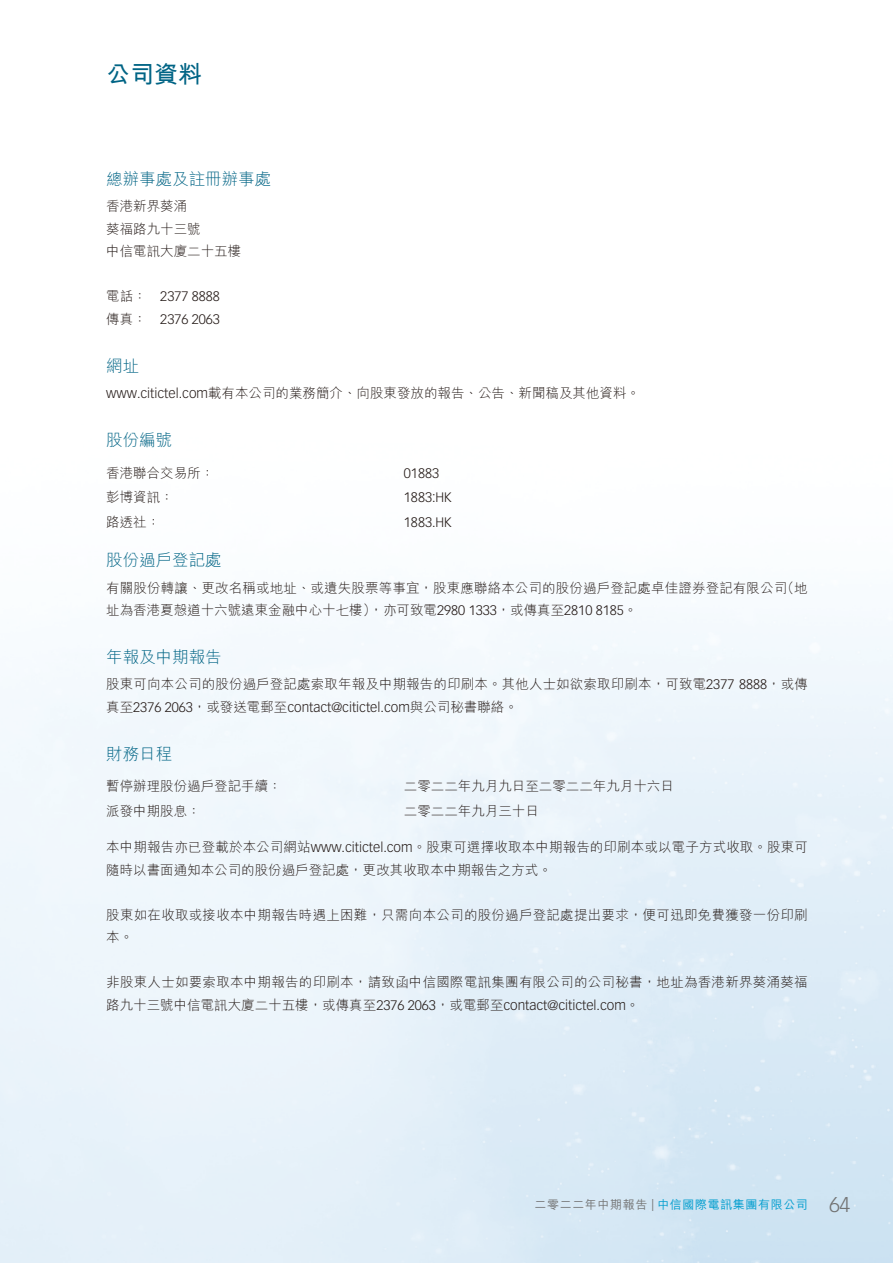
<style>
.page{position:relative;width:893px;height:1263px;background:#fff}
.page>*{position:absolute;margin:0;border:0;box-sizing:border-box;transform-origin:0 0}
.t1{font:700 24px "M Hei HK";color:#006485}
.t2{font:300 21px "Vectora LT Std";color:#727272}
.t3{font:300 16.5px "M Hei HK";color:#006485}
.t4{font:300 13.5px/22.5px "M Hei HK";letter-spacing:.01em;color:#231916}
.t5{font:300 13.5px "Vectora LT Std";color:#231916}
.t6{font:500 12px "M Hei HK";letter-spacing:.05em;color:#009dce}
.s1{font-family:"Vectora LT Std"}
.s2{font-family:"Microsoft Jheng Hei UI Light";font-weight:400}
.s3{font-family:"M Hei HK"}
.s4{color:#727272}
.s5{font-family:"Vectora LT Std";font-weight:400;color:#727272}
</style>
<div class="page">
<h1 class="t1" style="left:106px;top:57px;width:97px">公司資料</h1>
<p class="t3" style="left:106px;top:170px;width:166px">總辦事處及註冊辦事處</p>
<p class="t4" style="left:106px;top:195px;width:136px">香港新界葵涌<br>葵福路九十三號<br>中信電訊大廈二十五樓</p>
<p class="t5" style="left:160px;top:289px;width:61px">2377 8888</p>
<p class="t4" style="left:106px;top:285px;width:42px">電話：</p>
<p class="t4" style="left:106px;top:308px;width:42px">傳真：</p>
<p class="t3" style="left:106px;top:357px;width:34px">網址</p>
<p class="t4" style="left:106px;top:382px;width:535px"><span class="s1">www.citictel.com</span>載有本公司的業務簡介、向股東發放的報告、公告、新聞稿及其他資料。</p>
<p class="t3" style="left:106px;top:431px;width:67px">股份編號</p>
<p class="t5" style="left:404px;top:465px;width:37px">01883</p>
<p class="t5" style="left:160px;top:311px;width:61px">2376 2063</p>
<p class="t4" style="left:106px;top:461px;width:109px">香港聯合交易所：</p>
<p class="t4" style="left:106px;top:486px;width:69px">彭博資訊：</p>
<p class="t4" style="left:106px;top:511px;width:55px">路透社：</p>
<p class="t3" style="left:106px;top:551px;width:117px">股份過戶登記處</p>
<p class="t5" style="left:404px;top:490px;width:49px">1883:HK</p>
<p class="t5" style="left:404px;top:514px;width:49px">1883.HK</p>
<p class="t4" style="left:106px;top:576px;width:682px">有關股份轉讓、更改名稱或地址、或遺失股票等事宜，股東應聯絡本公司的股份過戶登記處卓佳證券登記有限公司址為香港夏<span class="s2">愨</span>道十六號遠東金融中心十七樓，）亦可致電<span class="s1">2980 1333</span>，或傳真至<span class="s1">2810 8185</span>。</p>
<p class="t3" style="left:106px;top:648px;width:117px">年報及中期報告</p>
<p class="t4" style="left:106px;top:673px;width:703px">股東可向本公司的股份過戶登記處索取年報及中期報告的印刷本。其他人士如欲索取印刷本，可致電<span class="s1">2377 8888</span>，或傳</p>
<p class="t5" style="left:106px;top:699px;width:413px"><span class="s3">真至</span>2376 2063<span class="s3">，或發送電郵至</span>contact@citictel.com<span class="s3">與公司秘書聯絡。</span></p>
<p class="t3" style="left:106px;top:745px;width:67px">財務日程</p>
<p class="t4" style="left:404px;top:775px;width:271px">二零二二年九月九日至二零二二年九月十六日</p>
<p class="t4" style="left:781px;top:576px;width:29px">（地</p>
<p class="t4" style="left:106px;top:775px;width:177px">暫停辦理股份過戶登記手續：</p>
<p class="t4" style="left:404px;top:800px;width:136px">二零二二年九月三十日</p>
<p class="t4" style="left:106px;top:800px;width:96px">派發中期股息：</p>
<p class="t4" style="left:106px;top:836px;width:703px">本中期報告亦已登載於本公司網站<span class="s1">www.citictel.com</span>。股東可選擇收取本中期報告的印刷本或以電子方式收取。股東可隨時以書面通知本公司的股份過戶登記處，更改其收取本中期報告之方式。</p>
<p class="t4" style="left:106px;top:903px;width:703px">股東如在收取或接收本中期報告時遇上困難，只需向本公司的股份過戶登記處提出要求，便可迅即免費獲發一份印刷本。</p>
<p class="t4" style="left:106px;top:971px;width:703px">非股東人士如要索取本中期報告的印刷本，請致函中信國際電訊集團有限公司的公司秘書，地址為香港新界葵涌葵福</p>
<p class="t5" style="left:106px;top:997px;width:535px"><span class="s3">路九十三號中信電訊大廈二十五樓，或傳真至</span>2376 2063<span class="s3">，或電郵至</span>contact@citictel.com<span class="s3">。</span></p>
<p class="t6" style="left:535px;top:1195px;width:275px"><span class="s4">二零二二年中期報告</span> <span class="s5">|</span> 中信國際電訊集團有限公司</p>
<h2 class="t2" style="left:829px;top:1192px;width:23px">64</h2>
</div>
